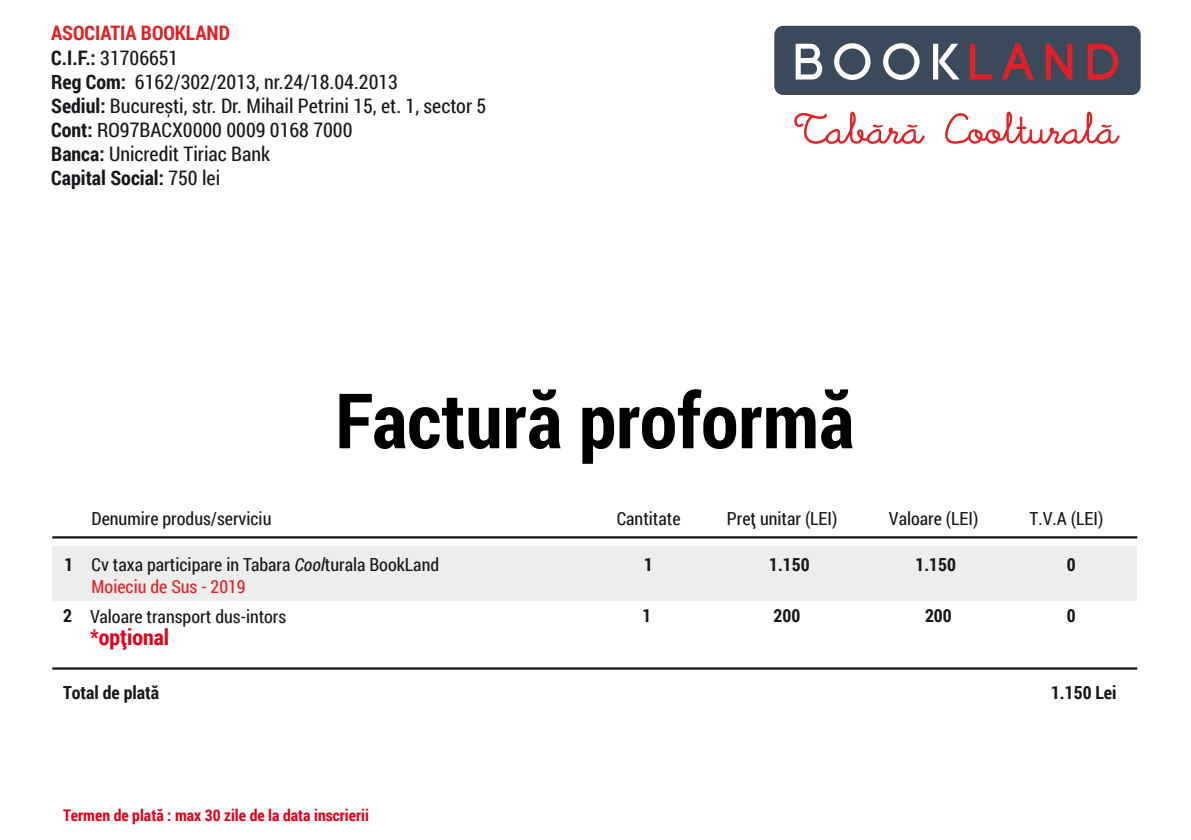
<style>
.page{position:relative;width:1191px;height:840px;background:#fff}
.page>*{position:absolute;margin:0;border:0;box-sizing:border-box;transform-origin:0 0}
.t1{font:700 76.4px "Roboto Condensed";color:#000}
.t2{font:700 22px "Roboto Condensed";color:#e2001a}
.t3{font:20px/24px "Roboto Condensed";color:#1a171c}
.t4{font:18px/21.6px "Roboto Condensed";color:#1a171c}
.t5{font:700 18px "Roboto Condensed";color:#1a171c}
.t6{font:700 16px "Roboto Condensed";color:#e2001a}
.s1{font-weight:700;color:#e32124}
.s2{font-weight:700}
.s3{font-style:italic}
.s4{color:#e32124}
</style>
<div class="page">
<div style="left:774px;top:26px;width:366px;height:69px;background:#3b4a5b;border-radius:9px"></div>
<svg style="left:795px;top:44px;width:27px;height:35px"></svg>
<svg style="left:834px;top:43px;width:36px;height:37px"></svg>
<svg style="left:883px;top:43px;width:36px;height:37px"></svg>
<svg style="left:933px;top:44px;width:26px;height:35px"></svg>
<svg style="left:970px;top:44px;width:22px;height:35px"></svg>
<svg style="left:1001px;top:43px;width:33px;height:36px"></svg>
<svg style="left:1045px;top:44px;width:27px;height:35px"></svg>
<svg style="left:1087px;top:44px;width:31px;height:35px"></svg>
<svg style="left:794px;top:112px;width:130px;height:32px"></svg>
<svg style="left:945px;top:111px;width:174px;height:33px"></svg>
<div style="left:53px;top:545px;width:1084px;height:54px;background:#eceded"></div>
<hr style="left:53px;top:536px;width:1083px;height:2px;background:#1a171c">
<hr style="left:53px;top:667px;width:1083px;height:2px;background:#1a171c">
<p class="t3" style="left:51px;top:21px;width:436px"><span class="s1">ASOCIATIA BOOKLAND<br></span><span class="s2">C.I.F.:</span> 31706651<br><span class="s2">Reg Com:</span> 6162/302/2013, nr.24/18.04.2013<br><span class="s2">Sediul:</span> București, str. Dr. Mihail Petrini 15, et. 1, sector 5<br><span class="s2">Cont:</span> RO97BACX0000 0009 0168 7000<br><span class="s2">Banca:</span> Unicredit Tiriac Bank<br><span class="s2">Capital Social:</span> 750 lei</p>
<p class="t4" style="left:92px;top:506px;width:181px">Denumire produs/serviciu</p>
<h1 class="t1" style="left:335px;top:367px;width:520px">Factură proformă</h1>
<p class="t4" style="left:616px;top:506px;width:65px">Cantitate</p>
<p class="t4" style="left:727px;top:506px;width:112px">Preț unitar (LEI)</p>
<p class="t4" style="left:889px;top:506px;width:91px">Valoare (LEI)</p>
<p class="t4" style="left:1029px;top:506px;width:75px">T.V.A (LEI)</p>
<p class="t5" style="left:65px;top:551px;width:10px">1</p>
<p class="t5" style="left:644px;top:551px;width:10px">1</p>
<p class="t5" style="left:769px;top:551px;width:42px">1.150</p>
<p class="t5" style="left:915px;top:552px;width:42px">1.150</p>
<p class="t5" style="left:1066px;top:551px;width:10px">0</p>
<p class="t4" style="left:92px;top:553px;width:349px">Cv taxa participare in Tabara <span class="s3">Cool</span>turala BookLand<br><span class="s4">Moieciu de Sus - 2019</span></p>
<p class="t4" style="left:63px;top:604px;width:225px"><span class="s2">2</span> Valoare transport dus-intors</p>
<p class="t5" style="left:642px;top:602px;width:10px">1</p>
<p class="t5" style="left:773px;top:602px;width:28px">200</p>
<p class="t5" style="left:925px;top:602px;width:28px">200</p>
<p class="t5" style="left:1066px;top:602px;width:10px">0</p>
<p class="t2" style="left:90px;top:621px;width:81px">*opțional</p>
<p class="t5" style="left:63px;top:679px;width:98px">Total de plată</p>
<p class="t5" style="left:1051px;top:679px;width:67px">1.150 Lei</p>
<p class="t6" style="left:63px;top:803px;width:307px">Termen de plată : max 30 zile de la data inscrierii</p>
</div>
